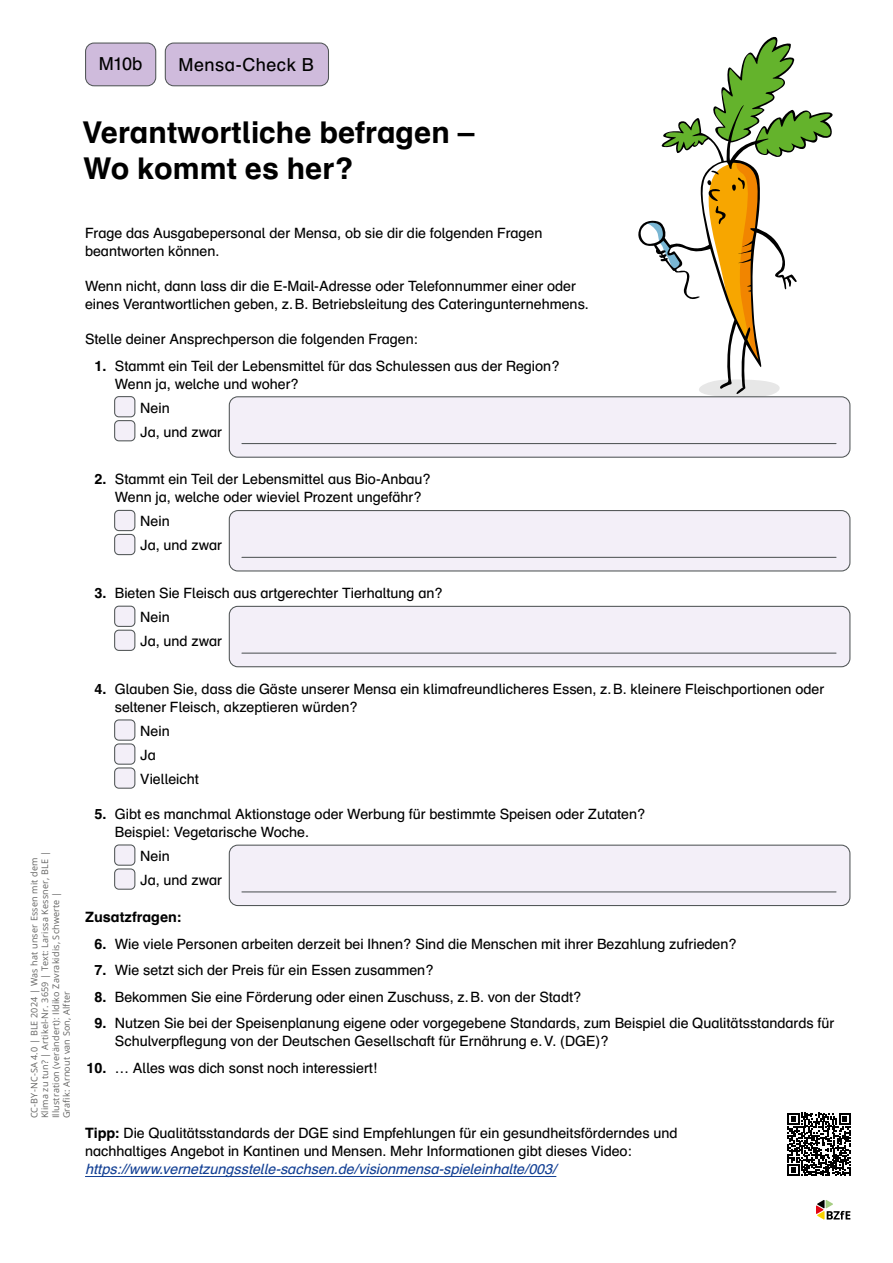
<style>
.page{position:relative;width:893px;height:1263px;background:#fff}
.page>*{position:absolute;margin:0;border:0;box-sizing:border-box;transform-origin:0 0}
.id90869{font:700 30px/36px "Schulbuch Nord OT";color:#000}
.id377{font:18px "Schulbuch Nord OT";letter-spacing:.025em;color:#000}
.id9876{font:14.25px/18px "Schulbuch Nord OT";color:#000}
.id9876-2{font:700 14.25px "Schulbuch Nord OT";color:#000}
.id9887{font:9px/10.8px "Open Sans";letter-spacing:.02em;color:#636362}
.s1{font-weight:700}
.s2{font-style:italic;color:#134094}
</style>
<div class="page">
<svg style="left:816px;top:1200px;width:34px;height:20px"></svg>
<svg style="left:711px;top:395px;width:58px;height:1px"></svg>
<svg style="left:638px;top:222px;width:142px;height:173px"></svg>
<svg style="left:646px;top:37px;width:187px;height:325px"></svg>
<svg style="left:787px;top:1113px;width:64px;height:63px"></svg>
<div style="left:229px;top:397px;width:621px;height:60px;background:#f3eff8;border-radius:9px"></div>
<div style="left:229px;top:396px;width:621px;height:62px;border:1px solid #4f5455;border-radius:9px"></div>
<hr style="left:242px;top:443px;width:594px;height:1px;background:#4f5455">
<div style="left:229px;top:511px;width:621px;height:60px;background:#f3eff8;border-radius:9px"></div>
<div style="left:229px;top:510px;width:621px;height:61px;border:1px solid #4f5455;border-radius:9px"></div>
<hr style="left:242px;top:557px;width:594px;height:1px;background:#4f5455">
<div style="left:229px;top:606px;width:621px;height:61px;background:#f3eff8;border-radius:9px"></div>
<div style="left:229px;top:606px;width:621px;height:61px;border:1px solid #4f5455;border-radius:9px"></div>
<hr style="left:242px;top:653px;width:594px;height:1px;background:#4f5455">
<div style="left:229px;top:845px;width:621px;height:60px;background:#f3eff8;border-radius:9px"></div>
<div style="left:229px;top:845px;width:621px;height:61px;border:1px solid #4f5455;border-radius:9px"></div>
<hr style="left:242px;top:891px;width:594px;height:1px;background:#4f5455">
<hr style="left:85px;top:1176px;width:471px;height:1px;background:#134094">
<div style="left:86px;top:43px;width:70px;height:43px;background:#cfbbdc;border-radius:9px"></div>
<div style="left:85px;top:43px;width:71px;height:43px;border:1px solid #4f5455;border-radius:9px"></div>
<div style="left:165px;top:43px;width:163px;height:43px;background:#cfbbdc;border-radius:9px"></div>
<div style="left:165px;top:43px;width:164px;height:43px;border:1px solid #4f5455;border-radius:9px"></div>
<div style="left:115px;top:397px;width:20px;height:20px;background:#f3eff8;border-radius:4px"></div>
<div style="left:114px;top:396px;width:21px;height:21px;border:1px solid #4f5455;border-radius:4px"></div>
<div style="left:115px;top:421px;width:20px;height:20px;background:#f3eff8;border-radius:4px"></div>
<div style="left:114px;top:420px;width:21px;height:21px;border:1px solid #4f5455;border-radius:4px"></div>
<div style="left:115px;top:510px;width:20px;height:21px;background:#f3eff8;border-radius:4px"></div>
<div style="left:114px;top:510px;width:21px;height:21px;border:1px solid #4f5455;border-radius:4px"></div>
<div style="left:115px;top:534px;width:20px;height:21px;background:#f3eff8;border-radius:4px"></div>
<div style="left:114px;top:534px;width:21px;height:21px;border:1px solid #4f5455;border-radius:4px"></div>
<div style="left:115px;top:606px;width:20px;height:20px;background:#f3eff8;border-radius:4px"></div>
<div style="left:114px;top:606px;width:21px;height:21px;border:1px solid #4f5455;border-radius:4px"></div>
<div style="left:115px;top:630px;width:20px;height:20px;background:#f3eff8;border-radius:4px"></div>
<div style="left:114px;top:630px;width:21px;height:21px;border:1px solid #4f5455;border-radius:4px"></div>
<div style="left:115px;top:720px;width:20px;height:20px;background:#f3eff8;border-radius:4px"></div>
<div style="left:114px;top:719px;width:21px;height:22px;border:1px solid #4f5455;border-radius:4px"></div>
<div style="left:115px;top:744px;width:20px;height:20px;background:#f3eff8;border-radius:4px"></div>
<div style="left:114px;top:743px;width:21px;height:22px;border:1px solid #4f5455;border-radius:4px"></div>
<div style="left:115px;top:768px;width:20px;height:20px;background:#f3eff8;border-radius:4px"></div>
<div style="left:114px;top:767px;width:21px;height:22px;border:1px solid #4f5455;border-radius:4px"></div>
<div style="left:115px;top:845px;width:20px;height:20px;background:#f3eff8;border-radius:4px"></div>
<div style="left:114px;top:844px;width:21px;height:22px;border:1px solid #4f5455;border-radius:4px"></div>
<div style="left:115px;top:869px;width:20px;height:20px;background:#f3eff8;border-radius:4px"></div>
<div style="left:114px;top:868px;width:21px;height:22px;border:1px solid #4f5455;border-radius:4px"></div>
<p class="id377" style="left:99px;top:52px;width:45px">M10b</p>
<p class="id377" style="left:179px;top:54px;width:137px">Mensa-Check B</p>
<h1 class="id90869" style="left:82px;top:116px;width:394px">Verantwortliche befragen –<br>Wo kommt es her?</h1>
<p class="id9887" style="left:29px;top:1118px;width:268px;rotate:-90deg">CC-BY-NC-SA 4.0 | BLE 2024 | Was hat unser Essen mit dem Klima zu tun? | Artikel-Nr. 3659 | Text: Larissa Kessner, BLE | Illustration (verändert): Ildiko Zavrakidis, Schwerte |<br>Grafik: Arnout van Son, Alfter</p>
<p class="id9876" style="left:85px;top:224px;width:459px">Frage das Ausgabepersonal der Mensa, ob sie dir die folgenden Fragen beantworten können.</p>
<p class="id9876" style="left:85px;top:277px;width:505px">Wenn nicht, dann lass dir die E-Mail-Adresse oder Telefonnummer einer oder eines Verantwortlichen geben, z.B. Betriebsleitung des Cateringunternehmens.</p>
<p class="id9876" style="left:85px;top:330px;width:335px">Stelle deiner Ansprechperson die folgenden Fragen:</p>
<p class="id9876" style="left:115px;top:357px;width:447px;text-indent:-20px"><span class="s1">1.</span> Stammt ein Teil der Lebensmittel für das Schulessen aus der Region?<br>Wenn ja, welche und woher?</p>
<p class="id9876" style="left:119px;top:399px;width:52px">• Nein</p>
<p class="id9876" style="left:119px;top:423px;width:104px">• Ja, und zwar</p>
<p class="id9876" style="left:115px;top:471px;width:318px;text-indent:-20px"><span class="s1">2.</span> Stammt ein Teil der Lebensmittel aus Bio-Anbau?<br>Wenn ja, welche oder wieviel Prozent ungefähr?</p>
<p class="id9876" style="left:119px;top:513px;width:52px">• Nein</p>
<p class="id9876" style="left:119px;top:537px;width:104px">• Ja, und zwar</p>
<p class="id9876" style="left:94px;top:584px;width:350px"><span class="s1">3.</span> Bieten Sie Fleisch aus artgerechter Tierhaltung an?</p>
<p class="id9876" style="left:119px;top:608px;width:52px">• Nein</p>
<p class="id9876" style="left:119px;top:632px;width:104px">• Ja, und zwar</p>
<p class="id9876" style="left:115px;top:680px;width:711px;text-indent:-20px"><span class="s1">4.</span> Glauben Sie, dass die Gäste unserer Mensa ein klimafreundlicheres Essen, z.B. kleinere Fleischportionen oder seltener Fleisch, akzeptieren würden?</p>
<p class="id9876" style="left:119px;top:722px;width:52px">• Nein</p>
<p class="id9876" style="left:119px;top:746px;width:38px">• Ja</p>
<p class="id9876" style="left:140px;top:770px;width:60px">Vielleicht</p>
<p class="id9876" style="left:115px;top:805px;width:532px;text-indent:-20px"><span class="s1">5.</span> Gibt es manchmal Aktionstage oder Werbung für bestimmte Speisen oder Zutaten?<br>Beispiel: Vegetarische Woche.</p>
<p class="id9876" style="left:119px;top:847px;width:52px">• Nein</p>
<p class="id9876" style="left:119px;top:871px;width:104px">• Ja, und zwar</p>
<p class="id9876-2" style="left:85px;top:908px;width:98px">Zusatzfragen:</p>
<p class="id9876" style="left:94px;top:935px;width:644px"><span class="s1">6.</span> Wie viele Personen arbeiten derzeit bei Ihnen? Sind die Menschen mit ihrer Bezahlung zufrieden?</p>
<p class="id9876" style="left:94px;top:961px;width:341px"><span class="s1">7.</span> Wie setzt sich der Preis für ein Essen zusammen?</p>
<p class="id9876" style="left:94px;top:988px;width:489px"><span class="s1">8.</span> Bekommen Sie eine Förderung oder einen Zuschuss, z.B. von der Stadt?</p>
<p class="id9876" style="left:115px;top:1014px;width:721px;text-indent:-20px"><span class="s1">9.</span> Nutzen Sie bei der Speisenplanung eigene oder vorgegebene Standards, zum Beispiel die Qualitätsstandards für<br>Schulverpflegung von der Deutschen Gesellschaft für Ernährung e.V. (DGE)?</p>
<p class="id9876" style="left:86px;top:1059px;width:293px"><span class="s1">10.</span> … Alles was dich sonst noch interessiert!</p>
<p class="id9876" style="left:85px;top:1124px;width:594px"><span class="s1">Tipp:</span> Die Qualitätsstandards der DGE sind Empfehlungen für ein gesundheitsförderndes und nachhaltiges Angebot in Kantinen und Mensen. Mehr Informationen gibt dieses Video: <span class="s2">https://www.vernetzungsstelle-sachsen.de/visionmensa-spieleinhalte/003/</span></p>
</div>
